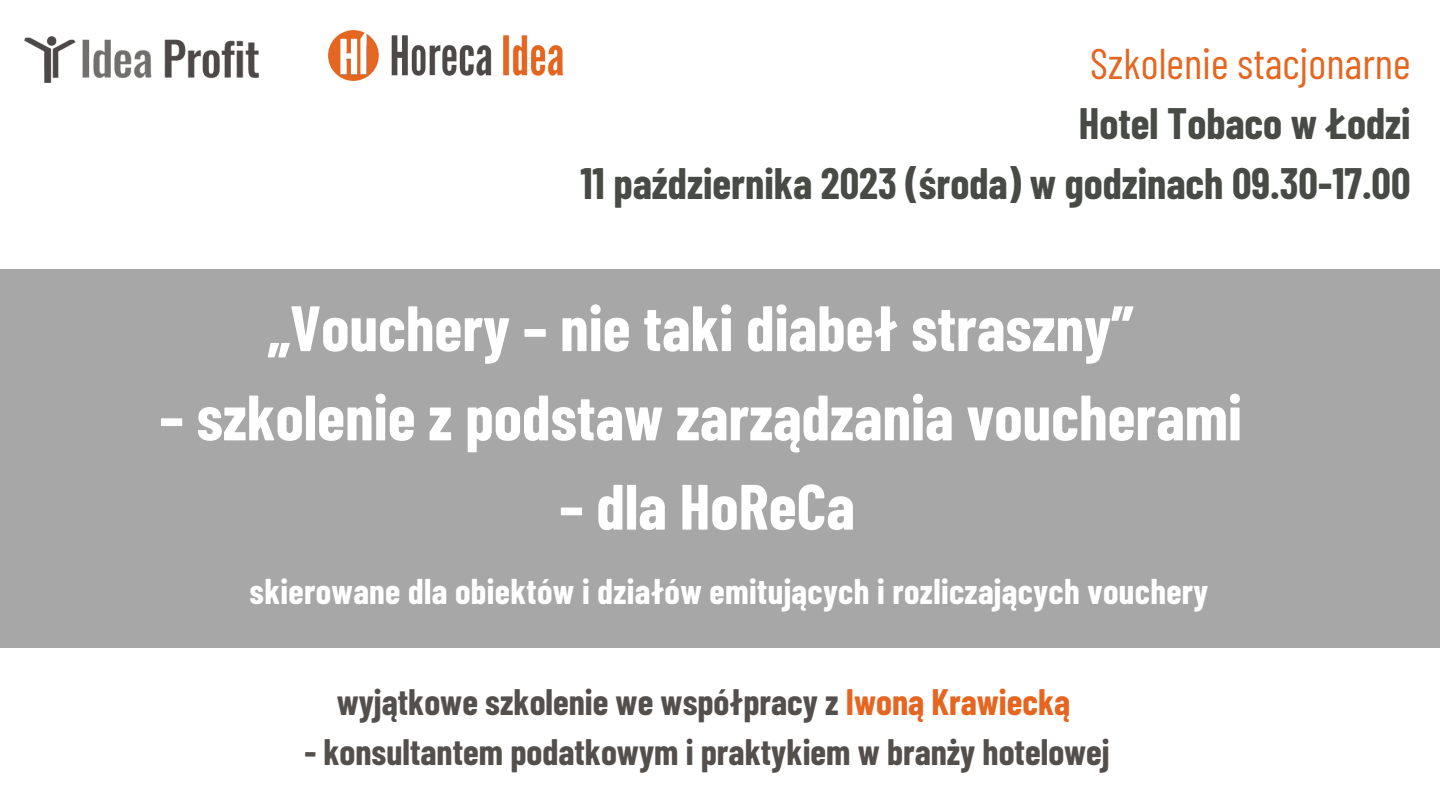
<style>
.page{position:relative;width:1440px;height:810px;background:#fff}
.page>*{position:absolute;margin:0;border:0;box-sizing:border-box;transform-origin:0 0}
.t1{font:700 64px "Barlow Condensed";color:#fff}
.t2{font:700 43px "Barlow Condensed";color:#484b45}
.t3{font:43px "Barlow Condensed";color:#e46621}
.t4{font:700 36px "Barlow Condensed";color:#534f4d}
.t5{font:700 35px "Barlow Condensed";letter-spacing:.01em;color:#fff}
.s1{color:#e46621}
</style>
<div class="page">
<div style="left:0;top:269px;width:1440px;height:379px;background:#a8a7a7"></div>
<img style="left:328px;top:31px;width:234px;height:50px">
<img style="left:25px;top:37px;width:234px;height:46px">
<p class="t3" style="left:1090px;top:36px;width:322px">Szkolenie stacjonarne</p>
<p class="t2" style="left:1079px;top:96px;width:333px">Hotel Tobaco w Łodzi</p>
<p class="t2" style="left:580px;top:156px;width:832px">11 października 2023 (środa) w godzinach 09.30-17.00</p>
<p class="t1" style="left:268px;top:287px;width:868px">„Vouchery – nie taki diabeł straszny”</p>
<p class="t1" style="left:159px;top:376px;width:1084px">– szkolenie z podstaw zarządzania voucherami</p>
<p class="t1" style="left:559px;top:466px;width:297px">– dla HoReCa</p>
<p class="t5" style="left:250px;top:569px;width:960px">skierowane dla obiektów i działów emitujących i rozliczających vouchery</p>
<p class="t4" style="left:337px;top:679px;width:735px">wyjątkowe szkolenie we współpracy z <span class="s1">Iwoną Krawiecką</span></p>
<p class="t4" style="left:304px;top:729px;width:807px">- konsultantem podatkowym i praktykiem w branży hotelowej</p>
</div>
